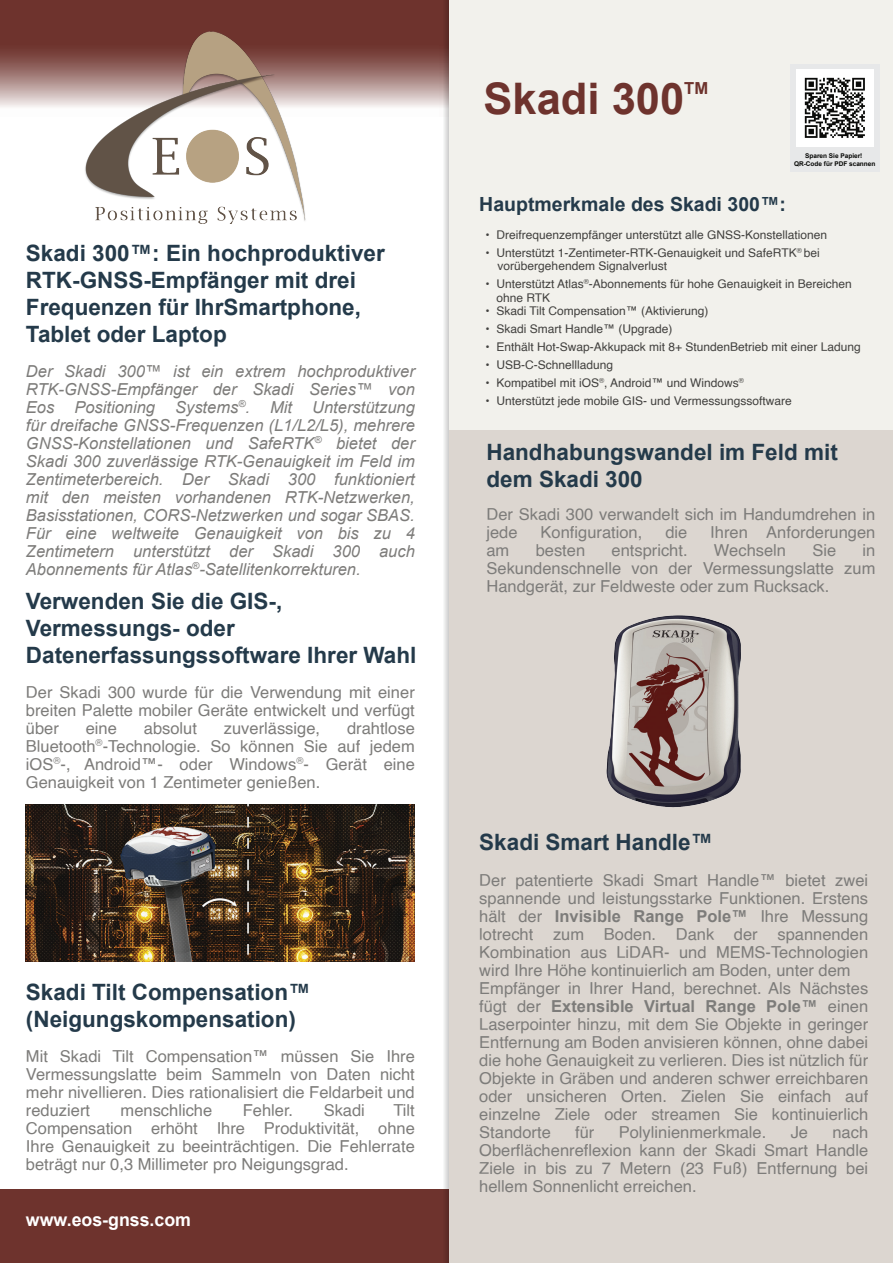
<style>
.page{position:relative;width:893px;height:1263px;background:#fff}
.page>*{position:absolute;margin:0;border:0;box-sizing:border-box;transform-origin:0 0}
.t1{font:700 43.5px "Arial";color:#6e332d}
.t2{font:700 22.5px/27px "Arial";color:#243a4a}
.t3{font:700 19.5px "Arial";color:#243a4a}
.t4{font:700 18px "Arial";color:#fff}
.t5{font:700 16.65px "Arial";color:#6e332d}
.t6{font:16.5px/18px "Helvetica";color:#7d7c7a;text-align:justify}
.t7{font:italic 16.5px/18px "Arial";color:#7d7c7a;text-align:justify}
.t8{font:700 16.5px "Arial";color:#7d7c7a}
.t9{font:12px/13.5px "Helvetica";color:#41403e}
.t10{font:700 6.45px/7.8px "Arial";color:#040503;text-align:center}
.s1{font-family:"Helvetica";font-weight:400}
</style>
<div class="page">
<div style="left:0;top:0;width:449px;height:32px;background:#6e332d"></div>
<svg style="left:0;top:31px;width:440px;height:76px;background:#9c7470"></svg>
<div style="left:0;top:1189px;width:449px;height:74px;background:#6e332d"></div>
<svg style="left:440px;top:0;width:9px;height:1263px"></svg>
<div style="left:449px;top:0;width:444px;height:623px;background:#f2f1ec"></div>
<div style="left:449px;top:431px;width:444px;height:832px;background:#dcd6d0"></div>
<img style="left:85px;top:32px;width:222px;height:192px">
<div style="left:790px;top:64px;width:90px;height:108px;background:#e7e8e9"></div>
<img style="left:796px;top:69px;width:77px;height:78px">
<img style="left:606px;top:615px;width:135px;height:193px">
<img style="left:26px;top:805px;width:389px;height:157px">
<h2 class="t2" style="left:26px;top:240px;width:360px">Skadi 300™: Ein hochproduktiver<br>RTK-GNSS-Empfänger mit drei<br>Frequenzen für IhrSmartphone,<br>Tablet oder Laptop</h2>
<p class="t7" style="left:26px;top:362px;width:390px">Der Skadi 300™ ist ein extrem hochproduktiver RTK-GNSS-Empfänger der Skadi Series™ von Eos Positioning Systems<sup>®</sup>. Mit Unterstützung für dreifache GNSS-Frequenzen (L1/L2/L5), mehrere GNSS-Konstellationen und SafeRTK<sup>®</sup> bietet der Skadi 300 zuverlässige RTK-Genauigkeit im Feld im Zentimeterbereich. Der Skadi 300 funktioniert mit den meisten vorhandenen RTK-Netzwerken, Basisstationen, CORS-Netzwerken und sogar SBAS.<br>Für eine weltweite Genauigkeit von bis zu 4<br>Zentimetern unterstützt der Skadi 300 auch Abonnements für Atlas<sup>®</sup>-Satellitenkorrekturen.</p>
<h2 class="t2" style="left:26px;top:588px;width:392px">Verwenden Sie die GIS-,<br>Vermessungs- oder<br>Datenerfassungssoftware Ihrer Wahl</h2>
<p class="t6" style="left:26px;top:683px;width:390px">Der Skadi 300 wurde für die Verwendung mit einer breiten Palette mobiler Geräte entwickelt und verfügt über</p>
<p class="t6" style="left:26px;top:719px;width:390px;text-indent:321px">drahtlose Bluetooth<sup>®</sup>-Technologie. So können Sie auf jedem iOS<sup>®</sup>-, Android™- oder Windows<sup>®</sup>- Gerät eine Genauigkeit von 1 Zentimeter genießen.</p>
<p class="t6" style="left:86px;top:719px;width:33px">eine</p>
<p class="t6" style="left:144px;top:719px;width:55px">absolut</p>
<p class="t6" style="left:224px;top:719px;width:98px">zuverlässige,</p>
<h2 class="t2" style="left:26px;top:978px;width:286px">Skadi Tilt Compensation™ (Neigungskompensation)</h2>
<p class="t6" style="left:26px;top:1047px;width:390px">Mit Skadi Tilt Compensation™ müssen Sie Ihre Vermessungslatte beim Sammeln von Daten nicht mehr nivellieren. Dies rationalisiert die Feldarbeit und reduziert</p>
<p class="t6" style="left:121px;top:1101px;width:93px">menschliche</p>
<p class="t6" style="left:243px;top:1101px;width:52px">Fehler.</p>
<p class="t6" style="left:324px;top:1101px;width:43px">Skadi</p>
<p class="t6" style="left:26px;top:1101px;width:390px;text-indent:368px">Tilt Compensation erhöht Ihre Produktivität, ohne Ihre Genauigkeit zu beeinträchtigen. Die Fehlerrate beträgt nur 0,3 Millimeter pro Neigungsgrad.</p>
<p class="t4" style="left:26px;top:1207px;width:167px">www.eos-gnss.com</p>
<h1 class="t1" style="left:483px;top:68px;width:202px">Skadi 300</h1>
<p class="t5" style="left:684px;top:77px;width:25px">TM</p>
<p class="t10" style="left:794px;top:152px;width:83px">Sparen Sie Papier!<br>QR-Code für PDF scannen</p>
<p class="t3" style="left:479px;top:191px;width:308px">Hauptmerkmale des Skadi 300™:</p>
<p class="t9" style="left:485px;top:228px;width:343px">• Dreifrequenzempfänger unterstützt alle GNSS-Konstellationen</p>
<p class="t9" style="left:498px;top:246px;width:324px;text-indent:-12px">• Unterstützt 1-Zentimeter-RTK-Genauigkeit und SafeRTK<sup>®</sup> bei vorübergehendem Signalverlust</p>
<p class="t9" style="left:496px;top:278px;width:357px;text-indent:-11px">• Unterstützt Atlas<sup>®</sup>-Abonnements für hohe Genauigkeit in Bereichen ohne RTK</p>
<p class="t9" style="left:485px;top:305px;width:224px">• Skadi Tilt Compensation™ (Aktivierung)</p>
<p class="t9" style="left:485px;top:323px;width:188px">• Skadi Smart Handle™ (Upgrade)</p>
<p class="t9" style="left:485px;top:341px;width:377px">• Enthält Hot-Swap-Akkupack mit 8+ StundenBetrieb mit einer Ladung</p>
<p class="t9" style="left:485px;top:359px;width:129px">• USB-C-Schnellladung</p>
<p class="t9" style="left:485px;top:377px;width:260px">• Kompatibel mit iOS<sup>®</sup>, Android™ und Windows<sup>®</sup></p>
<p class="t9" style="left:485px;top:395px;width:308px">• Unterstützt jede mobile GIS- und Vermessungssoftware</p>
<h2 class="t2" style="left:486px;top:439px;width:353px">Handhabungswandel im Feld mit dem Skadi 300</h2>
<p class="t6" style="left:486px;top:505px;width:390px">Der Skadi 300 verwandelt sich im Handumdrehen in jede</p>
<p class="t6" style="left:541px;top:523px;width:103px">Konfiguration,</p>
<p class="t6" style="left:665px;top:523px;width:24px">die</p>
<p class="t6" style="left:710px;top:523px;width:167px">Ihren Anforderungen</p>
<p class="t6" style="left:486px;top:541px;width:24px">am</p>
<p class="t6" style="left:536px;top:541px;width:51px">besten</p>
<p class="t6" style="left:612px;top:541px;width:78px">entspricht.</p>
<p class="t6" style="left:714px;top:541px;width:74px">Wechseln</p>
<p class="t6" style="left:812px;top:541px;width:25px">Sie</p>
<p class="t6" style="left:486px;top:541px;width:390px;text-indent:376px">in Sekundenschnelle von der Vermessungslatte zum Handgerät, zur Feldweste oder zum Rucksack.</p>
<h2 class="t2" style="left:479px;top:829px;width:235px">Skadi Smart Handle™</h2>
<p class="t6" style="left:479px;top:871px;width:390px">Der patentierte Skadi Smart Handle™ bietet zwei spannende und leistungsstarke Funktionen. Erstens</p>
<p class="t8" style="left:479px;top:904px;width:390px"><span class="s1">hält der</span> Invisible Range Pole™ <span class="s1">Ihre Messung</span></p>
<p class="t6" style="left:479px;top:925px;width:390px;text-align:left">lotrecht zum Boden. Dank der spannenden Kombination aus LiDAR- und MEMS-Technologien wird Ihre Höhe kontinuierlich am Boden, unter dem Empfänger in Ihrer Hand, berechnet. Als Nächstes</p>
<p class="t8" style="left:479px;top:994px;width:390px"><span class="s1">fügt der</span> Extensible Virtual Range Pole™ <span class="s1">einen</span></p>
<p class="t6" style="left:479px;top:1015px;width:390px">Laserpointer hinzu, mit dem Sie Objekte in geringer Entfernung am Boden anvisieren können, ohne dabei die hohe Genauigkeit zu verlieren. Dies ist nützlich für Objekte in Gräben und anderen schwer erreichbaren oder unsicheren Orten. Zielen Sie einfach auf einzelne Ziele oder streamen Sie kontinuierlich Standorte</p>
<p class="t6" style="left:575px;top:1123px;width:21px">für</p>
<p class="t6" style="left:619px;top:1123px;width:149px">Polylinienmerkmale.</p>
<p class="t6" style="left:791px;top:1123px;width:19px">Je</p>
<p class="t6" style="left:479px;top:1123px;width:390px;text-indent:353px">nach Oberflächenreflexion kann der Skadi Smart Handle Ziele in bis zu 7 Metern (23 Fuß) Entfernung bei hellem Sonnenlicht erreichen.</p>
</div>
